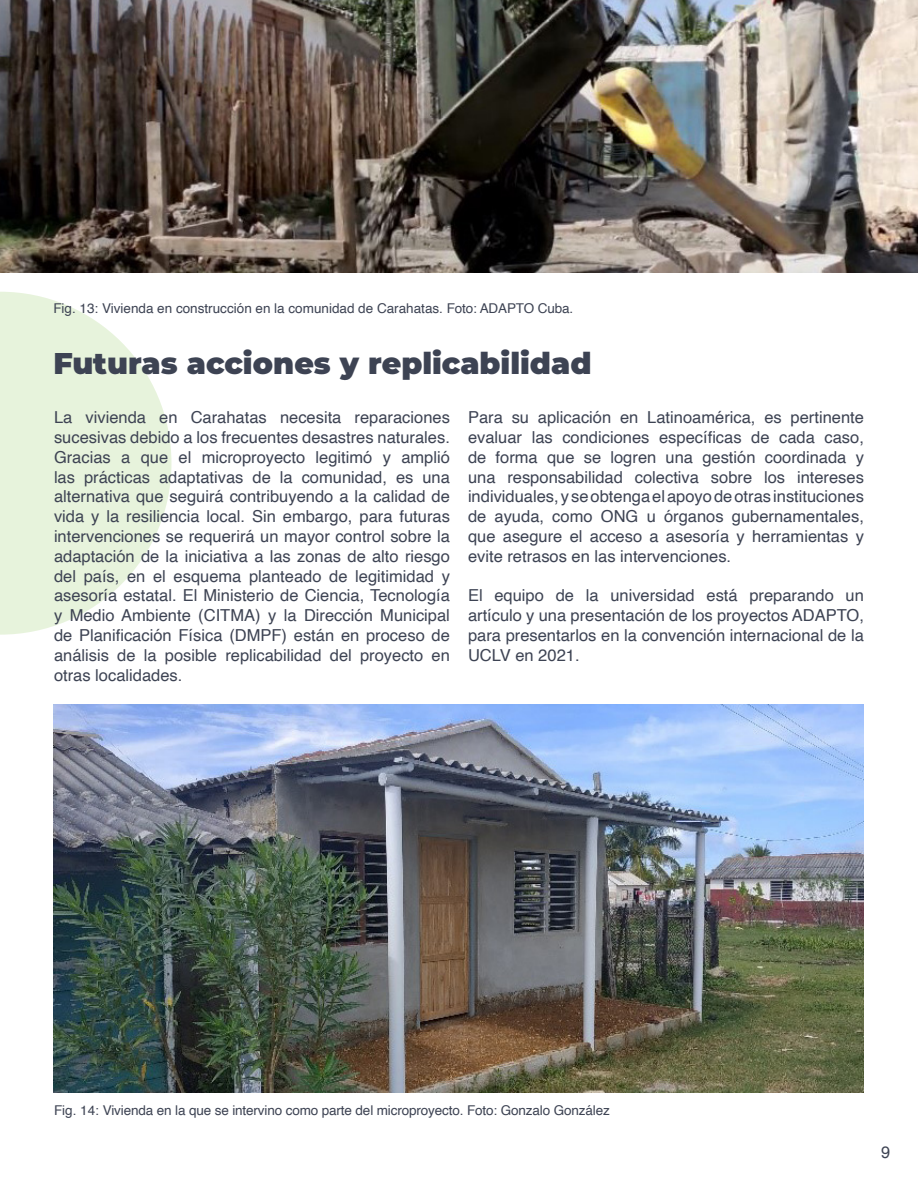
<style>
.page{position:relative;width:918px;height:1188px;background:#fff}
.page>*{position:absolute;margin:0;border:0;box-sizing:border-box;transform-origin:0 0}
.t1{font:900 30px "Montserrat";color:#3d4353}
.t2{font:16.5px/19.8px "Helvetica";color:#3d4353;text-align:justify}
.t3{font:13.5px "Helvetica";letter-spacing:-.01em;color:#3d4353}
</style>
<div class="page">
<svg style="left:0;top:292px;width:171px;height:343px;fill:#e7f3dc"></svg>
<img style="left:53px;top:704px;width:811px;height:389px">
<img style="left:0;top:0;width:918px;height:272px">
<p class="t3" style="left:53px;top:298px;width:521px">Fig. 13: Vivienda en construcción en la comunidad de Carahatas. Foto: ADAPTO Cuba.</p>
<h1 class="t1" style="left:53px;top:340px;width:540px">Futuras acciones y replicabilidad</h1>
<p class="t2" style="left:54px;top:408px;width:398px">La vivienda en Carahatas necesita reparaciones sucesivas debido a los frecuentes desastres naturales.<br>Gracias a que el microproyecto legitimó y amplió las prácticas adaptativas de la comunidad, es una alternativa que seguirá contribuyendo a la calidad de vida y la resiliencia local. Sin embargo, para futuras intervenciones se requerirá un mayor control sobre la adaptación de la iniciativa a las zonas de alto riesgo del país, en el esquema planteado de legitimidad y asesoría estatal. El Ministerio de Ciencia, Tecnología y Medio Ambiente (CITMA) y la Dirección Municipal de Planificación Física (DMPF) están en proceso de análisis de la posible replicabilidad del proyecto en otras localidades.</p>
<p class="t2" style="left:468px;top:408px;width:397px">Para su aplicación en Latinoamérica, es pertinente evaluar las condiciones específicas de cada caso, de forma que se logren una gestión coordinada y una responsabilidad colectiva sobre los intereses individuales, y se obtenga el apoyo de otras instituciones de ayuda, como ONG u órganos gubernamentales, que asegure el acceso a asesoría y herramientas y evite retrasos en las intervenciones.</p>
<p class="t2" style="left:468px;top:586px;width:398px">El equipo de la universidad está preparando un artículo y una presentación de los proyectos ADAPTO, para presentarlos en la convención internacional de la UCLV en 2021.</p>
<p class="t3" style="left:54px;top:1100px;width:557px">Fig. 14: Vivienda en la que se intervino como parte del microproyecto. Foto: Gonzalo González</p>
<p class="t2" style="left:881px;top:1143px;width:11px">9</p>
</div>
